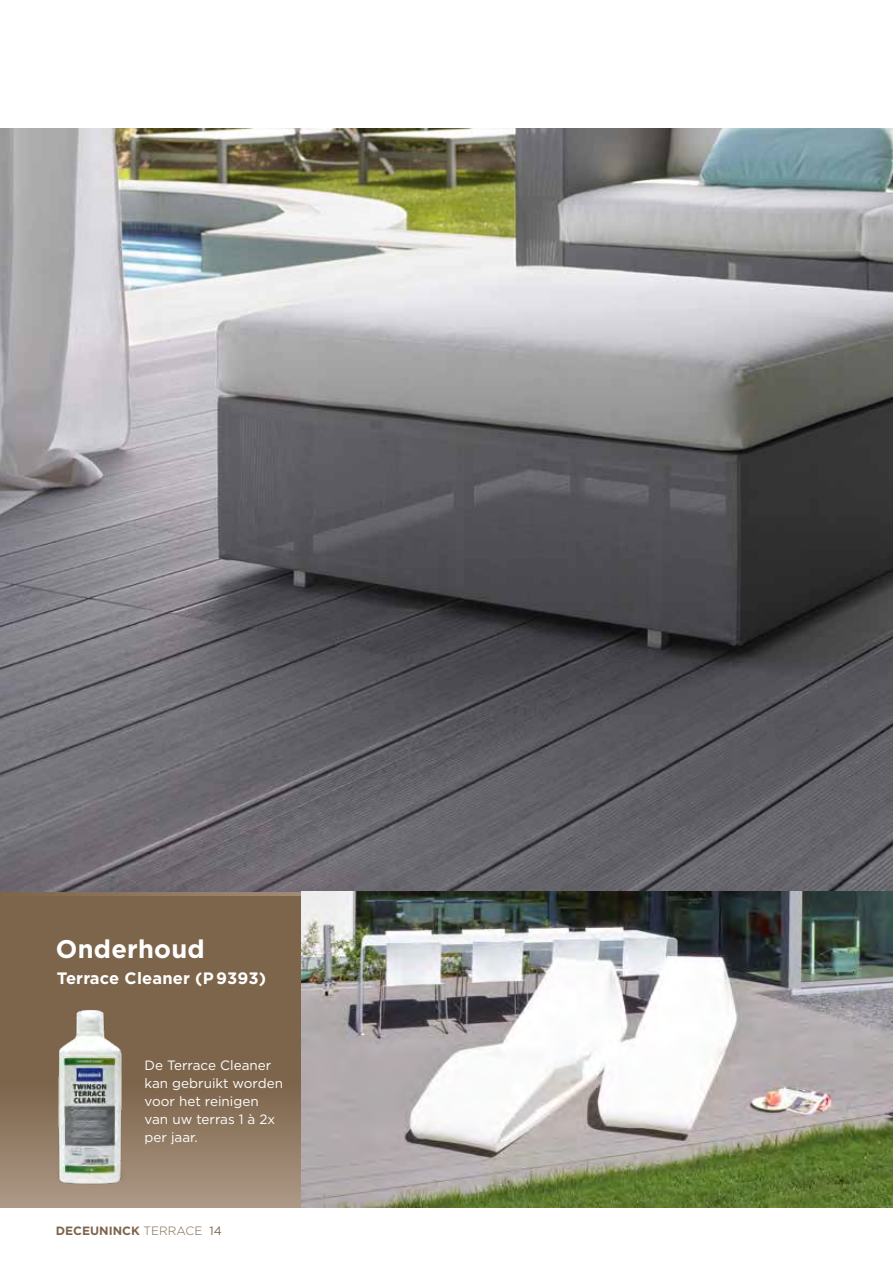
<style>
.page{position:relative;width:893px;height:1263px;background:#fff}
.page>*{position:absolute;margin:0;border:0;box-sizing:border-box;transform-origin:0 0}
.t1{font:700 25.5px "Gotham";letter-spacing:.01em;color:#fff}
.t2{font:700 16.5px "Gotham";letter-spacing:.01em;color:#fff}
.t3{font:13.5px/18px "Gotham";color:#fff}
.t4{font:700 12px "Gotham";color:#7d654c}
.s1{font-weight:300}
.s2{font-weight:400}
</style>
<div class="page">
<svg style="left:0;top:896px;width:302px;height:311px;background:#866f57"></svg>
<svg style="left:0;top:891px;width:302px;height:5px;background:#887564"></svg>
<img style="left:0;top:129px;width:893px;height:762px">
<img style="left:302px;top:891px;width:591px;height:316px">
<img style="left:53px;top:1002px;width:75px;height:188px">
<h1 class="t1" style="left:56px;top:932px;width:151px">Onderhoud</h1>
<p class="t2" style="left:57px;top:967px;width:211px">Terrace Cleaner (P 9393)</p>
<p class="t3" style="left:145px;top:1055px;width:140px">De Terrace Cleaner kan gebruikt worden voor het reinigen van uw terras 1 à 2x per jaar.</p>
<p class="t4" style="left:56px;top:1223px;width:168px">DECEUNINCK <span class="s1">TERRACE</span> <span class="s2">14</span></p>
</div>
